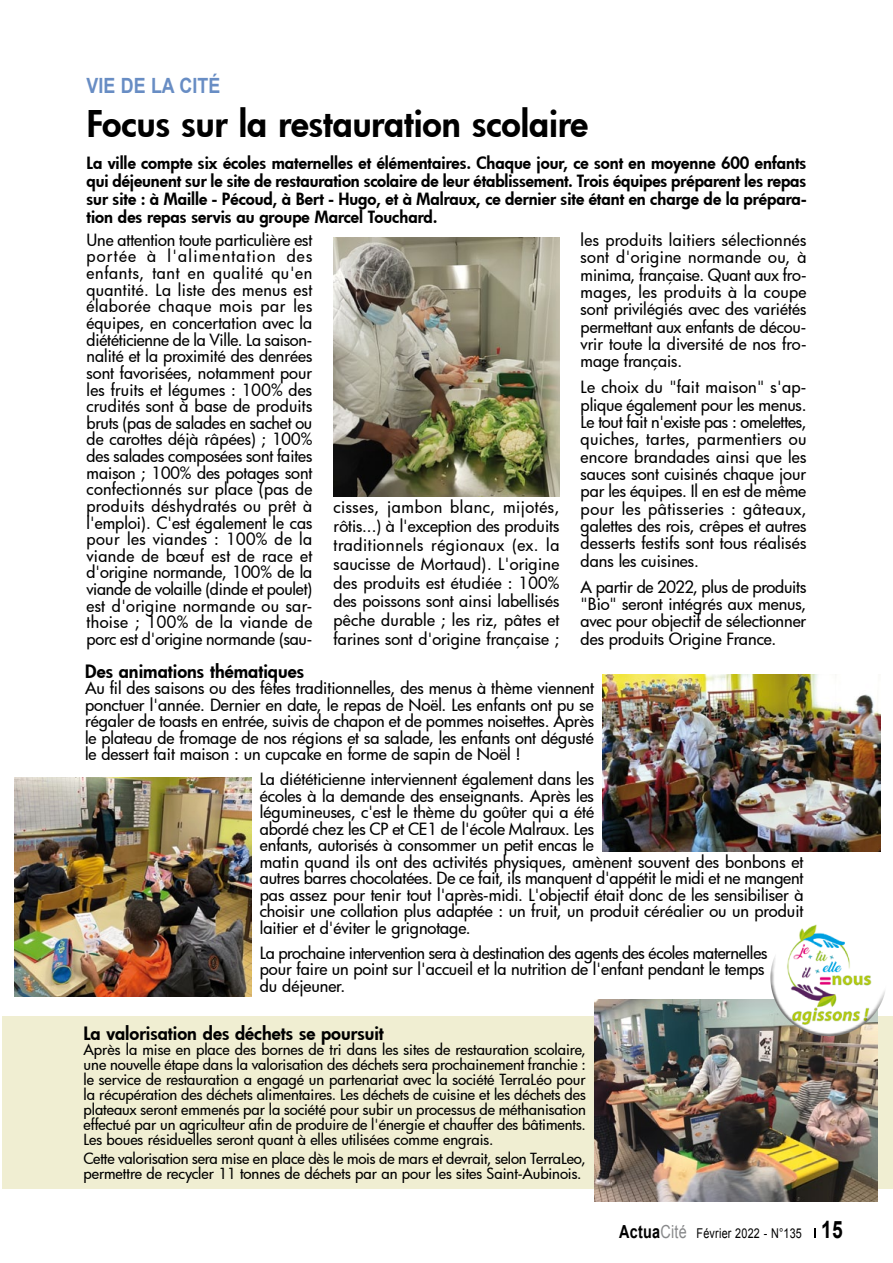
<style>
.page{position:relative;width:893px;height:1263px;background:#fff}
.page>*{position:absolute;margin:0;border:0;box-sizing:border-box;transform-origin:0 0}
.t1{font:800 36px "Futura";color:#000}
.t2{font:700 21px "Arial";color:#688dc4;scale:.85 1}
.t3{font:800 18px "Futura";color:#000}
.t4{font:500 16.5px/16.6px "Futura";letter-spacing:-.005em;color:#000;text-align:justify}
.t5{font:800 16.5px/18px "Futura";color:#000;text-align:justify}
.t6{font:500 15px/15px "Futura";letter-spacing:-.005em;color:#000;text-align:justify}
.t7{font:13.5px "Arial";letter-spacing:.02em;color:#000;scale:.8 1}
.s1{font-weight:700;font-size:18px}
.s2{font-size:18px;color:#87888a}
.s3{font-weight:700;font-size:24px}
</style>
<div class="page">
<div style="left:2px;top:1017px;width:891px;height:172px;background:#f0eed2"></div>
<img style="left:15px;top:777px;width:236px;height:219px">
<img style="left:334px;top:237px;width:225px;height:259px">
<img style="left:603px;top:674px;width:277px;height:178px">
<img style="left:594px;top:1000px;width:283px;height:201px">
<div style="left:766px;top:952px;width:123px;height:88px;background:#000;opacity:.52"></div>
<svg style="left:814px;top:1229px;width:2px;height:9px"></svg>
<p class="t2" style="left:87px;top:72px;width:159px">Vie de la Cité</p>
<h1 class="t1" style="left:87px;top:99px;width:503px">Focus sur la restauration scolaire</h1>
<p class="t5" style="left:87px;top:154px;width:721px">La ville compte six écoles maternelles et élémentaires. Chaque jour, ce sont en moyenne 600 enfants qui déjeunent sur le site de restauration scolaire de leur établissement. Trois équipes préparent les repas sur site : à Maille - Pécoud, à Bert - Hugo, et à Malraux, ce dernier site étant en charge de la prépara&shy;tion des repas servis au groupe Marcel Touchard.</p>
<p class="t4" style="left:87px;top:231px;width:227px">Une attention toute particulière est portée à l'alimentation des enfants, tant en qualité qu'en quantité. La liste des menus est élaborée chaque mois par les équipes, en concertation avec la diététicienne de la Ville. La saison&shy;nalité et la proximité des denrées sont favorisées, notamment pour les fruits et légumes : 100% des crudités sont à base de produits bruts (pas de salades en sachet ou de carottes déjà râpées) ; 100% des salades composées sont faites maison ; 100% des potages sont confectionnés sur place (pas de produits déshydratés ou prêt à l'emploi). C'est également le cas pour les viandes : 100% de la viande de bœuf est de race et d'origine normande, 100% de la viande de volaille (dinde et poulet) est d'origine normande ou sar&shy;thoise ; 100% de la viande de porc est d'origine normande (sau-</p>
<p class="t4" style="left:334px;top:498px;width:227px;line-height:18.8px">cisses, jambon blanc, mijotés, rôtis...) à l'exception des produits traditionnels régionaux (ex. la saucisse de Mortaud). L'origine des produits est étudiée : 100% des poissons sont ainsi labellisés pêche durable ; les riz, pâtes et farines sont d'origine française ;</p>
<p class="t4" style="left:581px;top:231px;width:227px;line-height:17.4px">les produits laitiers sélectionnés sont d'origine normande ou, à minima, française. Quant aux fro&shy;mages, les produits à la coupe sont privilégiés avec des variétés permettant aux enfants de décou&shy;vrir toute la diversité de nos fro&shy;mage français.</p>
<p class="t4" style="left:581px;top:378px;width:227px;line-height:17.4px">Le choix du "fait maison" s'ap&shy;plique également pour les menus.<br>Le tout fait n'existe pas : omelettes, quiches, tartes, parmentiers ou encore brandades ainsi que les sauces sont cuisinés chaque jour par les équipes. Il en est de même pour les pâtisseries : gâteaux, galettes des rois, crêpes et autres desserts festifs sont tous réalisés dans les cuisines.</p>
<p class="t4" style="left:581px;top:578px;width:227px;line-height:17.4px">A partir de 2022, plus de produits "Bio" seront intégrés aux menus, avec pour objectif de sélectionner des produits Origine France.</p>
<p class="t3" style="left:85px;top:659px;width:221px">Des animations thématiques</p>
<p class="t4" style="left:85px;top:679px;width:510px">Au fil des saisons ou des fêtes traditionnelles, des menus à thème viennent ponctuer l'année. Dernier en date, le repas de Noël. Les enfants ont pu se régaler de toasts en entrée, suivis de chapon et de pommes noisettes. Après le plateau de fromage de nos régions et sa salade, les enfants ont dégusté le dessert fait maison : un cupcake en forme de sapin de Noël !</p>
<p class="t4" style="left:260px;top:770px;width:545px;text-align:left">La diététicienne interviennent également dans les<br>écoles à la demande des enseignants. Après les<br>légumineuses, c'est le thème du goûter qui a été<br>abordé chez les CP et CE1 de l'école Malraux. Les<br>enfants, autorisés à consommer un petit encas le<br>matin quand ils ont des activités physiques, amènent souvent des bonbons et autres barres chocolatées. De ce fait, ils manquent d'appétit le midi et ne mangent pas assez pour tenir tout l'après-midi. L'objectif était donc de les sensibiliser à choisir une collation plus adaptée : un fruit, un produit céréalier ou un produit laitier et d'éviter le grignotage.</p>
<p class="t4" style="left:260px;top:944px;width:509px;text-align:left">La prochaine intervention sera à destination des agents des écoles maternelles pour faire un point sur l'accueil et la nutrition de l'enfant pendant le temps du déjeuner.</p>
<p class="t3" style="left:84px;top:1021px;width:302px">La valorisation des déchets se poursuit</p>
<p class="t6" style="left:84px;top:1042px;width:504px">Après la mise en place des bornes de tri dans les sites de restauration scolaire, une nouvelle étape dans la valorisation des déchets sera prochainement franchie : le service de restauration a engagé un partenariat avec la société TerraLéo pour la récupération des déchets alimentaires. Les déchets de cuisine et les déchets des plateaux seront emmenés par la société pour subir un processus de méthanisation effectué par un agriculteur afin de produire de l'énergie et chauffer des bâtiments.<br>Les boues résiduelles seront quant à elles utilisées comme engrais.</p>
<p class="t6" style="left:84px;top:1151px;width:504px">Cette valorisation sera mise en place dès le mois de mars et devrait, selon TerraLeo, permettre de recycler 11 tonnes de déchets par an pour les sites Saint-Aubinois.</p>
<p class="t7" style="left:619px;top:1224px;width:281px"><span class="s1">Actua</span><span class="s2">Cité</span> Février 2022 - N°135 <span class="s3">15</span></p>
</div>
